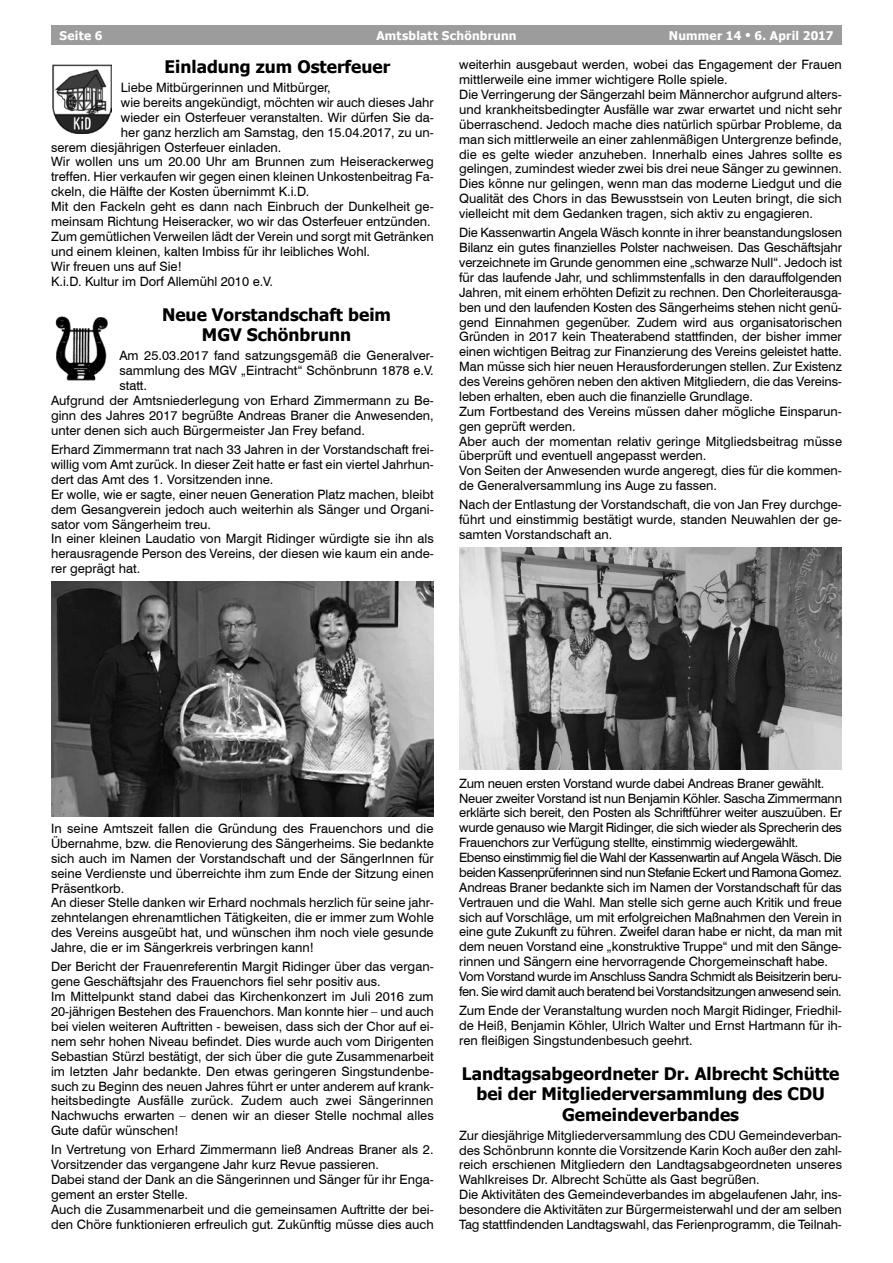
<style>
.page{position:relative;width:893px;height:1263px;background:#fff}
.page>*{position:absolute;margin:0;border:0;box-sizing:border-box;transform-origin:0 0}
.t1{font:700 17.25px/20.2px "Tahoma";color:#000;text-align:center}
.t2{font:12.9px/14.9px "Swiss 721 BT";color:#000}
.t3{font:12.9px/14.9px "Swiss 721 BT";letter-spacing:-.02em;color:#000}
.t4{font:700 12px "Tahoma";letter-spacing:.02em;color:#fff}
.s1{font-size:9px}
</style>
<div class="page">
<div style="left:51px;top:26px;width:791px;height:19px;background:#9c9c9c"></div>
<img style="left:52px;top:64px;width:59px;height:70px">
<img style="left:55px;top:316px;width:53px;height:65px">
<img style="left:51px;top:581px;width:383px;height:235px">
<img style="left:459px;top:547px;width:383px;height:223px">
<p class="t4" style="left:60px;top:27px;width:45px">Seite 6</p>
<p class="t4" style="left:376px;top:27px;width:142px">Amtsblatt Schönbrunn</p>
<p class="t4" style="left:669px;top:27px;width:166px">Nummer 14 <span class="s1">•</span> 6. April 2017</p>
<h1 class="t1" style="left:165px;top:55px;width:227px">Einladung zum Osterfeuer</h1>
<p class="t2" style="left:121px;top:80px;width:211px">Liebe Mitbürgerinnen und Mitbürger,</p>
<p class="t2" style="left:121px;top:95px;width:314px">wie bereits angekündigt, möchten wir auch dieses Jahr</p>
<p class="t2" style="left:121px;top:110px;width:314px">wieder ein Osterfeuer veranstalten. Wir dürfen Sie da-</p>
<p class="t2" style="left:121px;top:124px;width:314px">her ganz herzlich am Samstag, den 15.04.2017, zu un-</p>
<p class="t2" style="left:51px;top:139px;width:232px">serem diesjährigen Osterfeuer einladen.</p>
<p class="t2" style="left:51px;top:154px;width:384px">Wir wollen uns um 20.00 Uhr am Brunnen zum Heiserackerweg</p>
<p class="t2" style="left:51px;top:169px;width:384px">treffen. Hier verkaufen wir gegen einen kleinen Unkostenbeitrag Fa-</p>
<p class="t2" style="left:51px;top:184px;width:260px">ckeln, die Hälfte der Kosten übernimmt K.i.D.</p>
<p class="t2" style="left:51px;top:199px;width:384px">Mit den Fackeln geht es dann nach Einbruch der Dunkelheit ge-</p>
<p class="t2" style="left:51px;top:214px;width:381px">meinsam Richtung Heiseracker, wo wir das Osterfeuer entzünden.</p>
<p class="t2" style="left:51px;top:229px;width:384px">Zum gemütlichen Verweilen lädt der Verein und sorgt mit Getränken</p>
<p class="t2" style="left:51px;top:244px;width:321px">und einem kleinen, kalten Imbiss für ihr leibliches Wohl.</p>
<p class="t2" style="left:51px;top:259px;width:132px">Wir freuen uns auf Sie!</p>
<p class="t2" style="left:51px;top:273px;width:223px">K.i.D. Kultur im Dorf Allemühl 2010 e.V.</p>
<h1 class="t1" style="left:162px;top:303px;width:230px">Neue Vorstandschaft beim<br>MGV Schönbrunn</h1>
<p class="t2" style="left:119px;top:348px;width:316px">Am 25.03.2017 fand satzungsgemäß die Generalver-</p>
<p class="t2" style="left:119px;top:363px;width:316px">sammlung des MGV „Eintracht“ Schönbrunn 1878 e.V.</p>
<p class="t2" style="left:119px;top:378px;width:29px">statt.</p>
<p class="t2" style="left:51px;top:393px;width:384px">Aufgrund der Amtsniederlegung von Erhard Zimmermann zu Be-</p>
<p class="t2" style="left:51px;top:408px;width:384px">ginn des Jahres 2017 begrüßte Andreas Braner die Anwesenden,</p>
<p class="t2" style="left:51px;top:423px;width:315px">unter denen sich auch Bürgermeister Jan Frey befand.</p>
<p class="t2" style="left:51px;top:442px;width:384px">Erhard Zimmermann trat nach 33 Jahren in der Vorstandschaft frei&shy;willig vom Amt zurück. In dieser Zeit hatte er fast ein viertel Jahrhun&shy;dert das Amt des 1. Vorsitzenden inne.<br>Er wolle, wie er sagte, einer neuen Generation Platz machen, bleibt dem Gesangverein jedoch auch weiterhin als Sänger und Organi&shy;sator vom Sängerheim treu.<br>In einer kleinen Laudatio von Margit Ridinger würdigte sie ihn als herausragende Person des Vereins, der diesen wie kaum ein ande&shy;rer geprägt hat.</p>
<p class="t2" style="left:459px;top:57px;width:384px">weiterhin ausgebaut werden, wobei das Engagement der Frauen mittlerweile eine immer wichtigere Rolle spiele.<br>Die Verringerung der Sängerzahl beim Männerchor aufgrund alters&shy;und krankheitsbedingter Ausfälle war zwar erwartet und nicht sehr überraschend. Jedoch mache dies natürlich spürbar Probleme, da man sich mittlerweile an einer zahlenmäßigen Untergrenze befinde, die es gelte wieder anzuheben. Innerhalb eines Jahres sollte es gelingen, zumindest wieder zwei bis drei neue Sänger zu gewinnen.<br>Dies könne nur gelingen, wenn man das moderne Liedgut und die Qualität des Chors in das Bewusstsein von Leuten bringt, die sich vielleicht mit dem Gedanken tragen, sich aktiv zu engagieren.</p>
<p class="t2" style="left:459px;top:225px;width:384px">Die Kassenwartin Angela Wäsch konnte in ihrer beanstandungslosen Bilanz ein gutes finanzielles Polster nachweisen. Das Geschäftsjahr verzeichnete im Grunde genommen eine „schwarze Null“. Jedoch ist für das laufende Jahr, und schlimmstenfalls in den darauffolgenden Jahren, mit einem erhöhten Defizit zu rechnen. Den Chorleiterausga&shy;ben und den laufenden Kosten des Sängerheims stehen nicht genü&shy;gend Einnahmen gegenüber. Zudem wird aus organisatorischen Gründen in 2017 kein Theaterabend stattfinden, der bisher immer einen wichtigen Beitrag zur Finanzierung des Vereins geleistet hatte.<br>Man müsse sich hier neuen Herausforderungen stellen. Zur Existenz des Vereins gehören neben den aktiven Mitgliedern, die das Vereins&shy;leben erhalten, eben auch die finanzielle Grundlage.<br>Zum Fortbestand des Vereins müssen daher mögliche Einsparun&shy;gen geprüft werden.<br>Aber auch der momentan relativ geringe Mitgliedsbeitrag müsse überprüft und eventuell angepasst werden.<br>Von Seiten der Anwesenden wurde angeregt, dies für die kommen&shy;de Generalversammlung ins Auge zu fassen.</p>
<p class="t2" style="left:459px;top:497px;width:384px;text-align:justify">Nach der Entlastung der Vorstandschaft, die von Jan Frey durchge&shy;führt und einstimmig bestätigt wurde, standen Neuwahlen der ge&shy;samten Vorstandschaft an.</p>
<p class="t2" style="left:51px;top:821px;width:384px">In seine Amtszeit fallen die Gründung des Frauenchors und die Übernahme, bzw. die Renovierung des Sängerheims. Sie bedankte sich auch im Namen der Vorstandschaft und der SängerInnen für seine Verdienste und überreichte ihm zum Ende der Sitzung einen Präsentkorb.<br>An dieser Stelle danken wir Erhard nochmals herzlich für seine jahr&shy;zehntelangen ehrenamtlichen Tätigkeiten, die er immer zum Wohle des Vereins ausgeübt hat, und wünschen ihm noch viele gesunde Jahre, die er im Sängerkreis verbringen kann!</p>
<p class="t2" style="left:51px;top:959px;width:384px">Der Bericht der Frauenreferentin Margit Ridinger über das vergan&shy;gene Geschäftsjahr des Frauenchors fiel sehr positiv aus.<br>Im Mittelpunkt stand dabei das Kirchenkonzert im Juli 2016 zum 20-jährigen Bestehen des Frauenchors. Man konnte hier – und auch bei vielen weiteren Auftritten - beweisen, dass sich der Chor auf ei&shy;nem sehr hohen Niveau befindet. Dies wurde auch vom Dirigenten Sebastian Stürzl bestätigt, der sich über die gute Zusammenarbeit im letzten Jahr bedankte. Den etwas geringeren Singstundenbe&shy;such zu Beginn des neuen Jahres führt er unter anderem auf krank&shy;heitsbedingte Ausfälle zurück. Zudem auch zwei Sängerinnen Nachwuchs erwarten – denen wir an dieser Stelle nochmal alles Gute dafür wünschen!</p>
<p class="t2" style="left:51px;top:1142px;width:384px">In Vertretung von Erhard Zimmermann ließ Andreas Braner als 2.<br>Vorsitzender das vergangene Jahr kurz Revue passieren.<br>Dabei stand der Dank an die Sängerinnen und Sänger für ihr Enga&shy;gement an erster Stelle.<br>Auch die Zusammenarbeit und die gemeinsamen Auftritte der bei&shy;den Chöre funktionieren erfreulich gut. Zukünftig müsse dies auch</p>
<p class="t3" style="left:459px;top:775px;width:384px">Zum neuen ersten Vorstand wurde dabei Andreas Braner gewählt.<br>Neuer zweiter Vorstand ist nun Benjamin Köhler. Sascha Zimmermann erklärte sich bereit, den Posten als Schriftführer weiter auszuüben. Er wurde genauso wie Margit Ridinger, die sich wieder als Sprecherin des Frauenchors zur Verfügung stellte, einstimmig wiedergewählt.<br>Ebenso einstimmig fiel die Wahl der Kassenwartin auf Angela Wäsch. Die beiden Kassenprüferinnen sind nun Stefanie Eckert und Ramona Gomez.<br>Andreas Braner bedankte sich im Namen der Vorstandschaft für das Vertrauen und die Wahl. Man stelle sich gerne auch Kritik und freue sich auf Vorschläge, um mit erfolgreichen Maßnahmen den Verein in eine gute Zukunft zu führen. Zweifel daran habe er nicht, da man mit dem neuen Vorstand eine „konstruktive Truppe“ und mit den Sänge&shy;rinnen und Sängern eine hervorragende Chorgemeinschaft habe.<br>Vom Vorstand wurde im Anschluss Sandra Schmidt als Beisitzerin beru&shy;fen. Sie wird damit auch beratend bei Vorstandsitzungen anwesend sein.</p>
<p class="t2" style="left:459px;top:1003px;width:384px;text-align:justify">Zum Ende der Veranstaltung wurden noch Margit Ridinger, Friedhil&shy;de Heiß, Benjamin Köhler, Ulrich Walter und Ernst Hartmann für ih&shy;ren fleißigen Singstundenbesuch geehrt.</p>
<h1 class="t1" style="left:462px;top:1062px;width:379px">Landtagsabgeordneter Dr. Albrecht Schütte bei der Mitgliederversammlung des CDU<br>Gemeindeverbandes</h1>
<p class="t2" style="left:459px;top:1127px;width:384px">Zur diesjährige Mitgliederversammlung des CDU Gemeindeverban&shy;des Schönbrunn konnte die Vorsitzende Karin Koch außer den zahl&shy;reich erschienen Mitgliedern den Landtagsabgeordneten unseres Wahlkreises Dr. Albrecht Schütte als Gast begrüßen.<br>Die Aktivitäten des Gemeindeverbandes im abgelaufenen Jahr, ins&shy;besondere die Aktivitäten zur Bürgermeisterwahl und der am selben Tag stattfindenden Landtagswahl, das Ferienprogramm, die Teilnah-</p>
</div>
